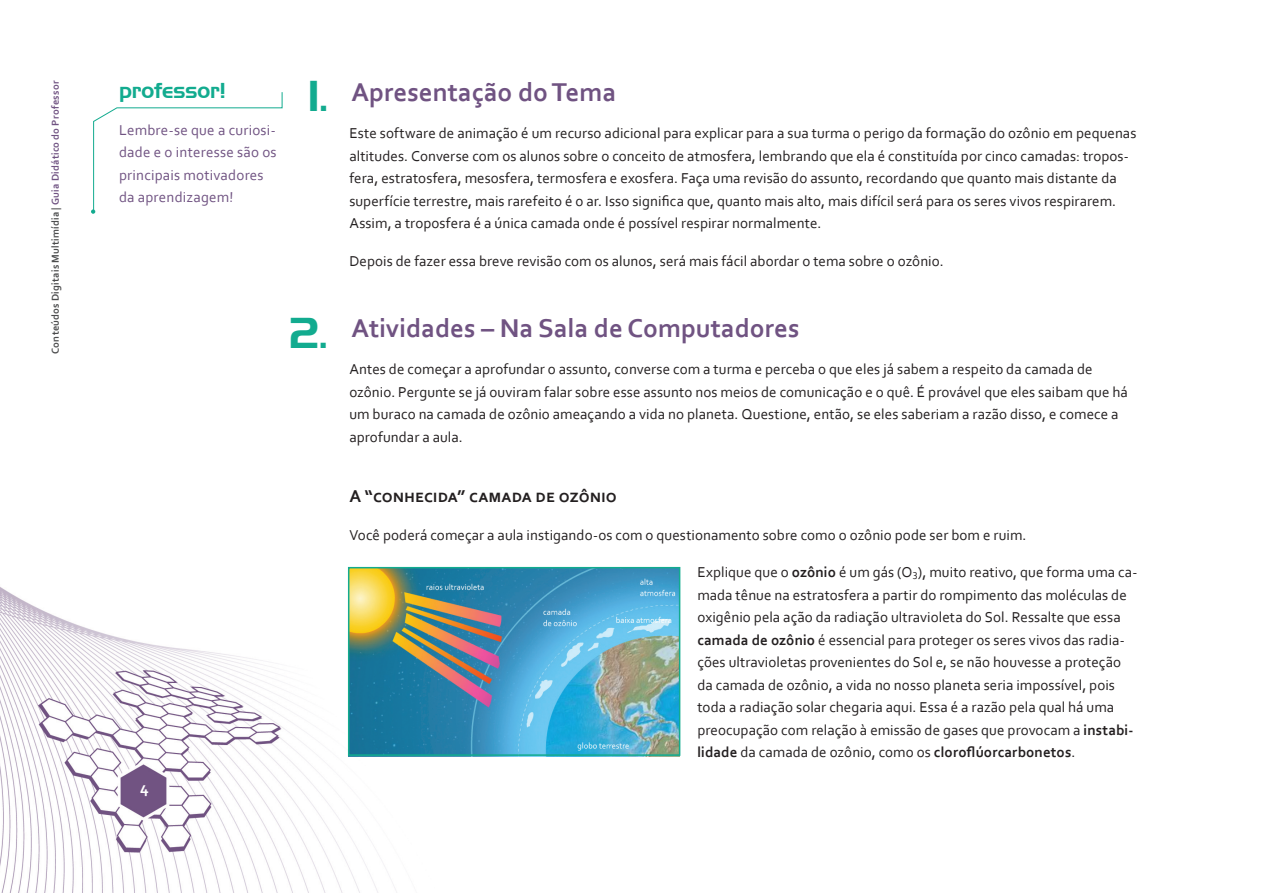
<style>
.page{position:relative;width:1263px;height:893px;background:#fff}
.page>*{position:absolute;margin:0;border:0;box-sizing:border-box;transform-origin:0 0}
.t1{font:42px "Handel Gothic BT";color:#12ab8f}
.t2{font:700 27px "Corbel";color:#705382}
.t3{font:21px "Handel Gothic BT";letter-spacing:-.005em;color:#12ab8f}
.t4{font:700 18px "Corbel";color:#231f20}
.t5{font:700 16.5px "Corbel";color:#fff}
.t6{font:15px/22.5px "Corbel";letter-spacing:.005em;color:#231f20}
.t7{font:15px/22.5px "Corbel";letter-spacing:.015em;color:#705382}
.t8{font:700 10.5px "Corbel";letter-spacing:.02em;color:#4b4c4d}
.s1{color:#705382}
.s2{font-weight:700}
.s3{font-size:10.5px}
</style>
<div class="page">
<img style="left:0;top:566px;width:437px;height:327px">
<svg style="left:91px;top:92px;width:192px;height:122px"></svg>
<img style="left:351px;top:570px;width:326px;height:183px">
<div style="left:348px;top:567px;width:332px;height:189px;border:2px solid #12ab8f"></div>
<p class="t8" style="left:49px;top:354px;width:275px;rotate:-90deg">Conteúdos Digitais Multimídia | <span class="s1">Guia Didático do Professor</span></p>
<h3 class="t3" style="left:119px;top:77px;width:108px">professor!</h3>
<p class="t7" style="left:119px;top:118px;width:159px">Lembre-se que a curiosi&shy;dade e o interesse são os principais motivadores da aprendizagem!</p>
<h1 class="t1" style="left:308px;top:71px;width:21px">1.</h1>
<h1 class="t1" style="left:290px;top:308px;width:39px">2.</h1>
<p class="t5" style="left:140px;top:777px;width:10px">4</p>
<h2 class="t2" style="left:351px;top:75px;width:266px">Apresentação do Tema</h2>
<p class="t6" style="left:349px;top:122px;width:788px">Este software de animação é um recurso adicional para explicar para a sua turma o perigo da formação do ozônio em pequenas altitudes. Converse com os alunos sobre o conceito de atmosfera, lembrando que ela é constituída por cinco camadas: tropos&shy;fera, estratosfera, mesosfera, termosfera e exosfera. Faça uma revisão do assunto, recordando que quanto mais distante da superfície terrestre, mais rarefeito é o ar. Isso significa que, quanto mais alto, mais difícil será para os seres vivos respirarem.<br>Assim, a troposfera é a única camada onde é possível respirar normalmente.</p>
<p class="t6" style="left:349px;top:249px;width:596px">Depois de fazer essa breve revisão com os alunos, será mais fácil abordar o tema sobre o ozônio.</p>
<h2 class="t2" style="left:351px;top:311px;width:450px">Atividades – Na Sala de Computadores</h2>
<p class="t6" style="left:349px;top:357px;width:780px">Antes de começar a aprofundar o assunto, converse com a turma e perceba o que eles já sabem a respeito da camada de ozônio. Pergunte se já ouviram falar sobre esse assunto nos meios de comunicação e o quê. É provável que eles saibam que há um buraco na camada de ozônio ameaçando a vida no planeta. Questione, então, se eles saberiam a razão disso, e comece a aprofundar a aula.</p>
<p class="t4" style="left:349px;top:485px;width:269px">A “conhecida” camada de ozônio</p>
<p class="t6" style="left:349px;top:523px;width:679px">Você poderá começar a aula instigando-os com o questionamento sobre como o ozônio pode ser bom e ruim.</p>
<p class="t6" style="left:697px;top:561px;width:441px">Explique que o <span class="s2">ozônio</span> é um gás (O<span class="s3">3</span>), muito reativo, que forma uma ca&shy;mada tênue na estratosfera a partir do rompimento das moléculas de oxigênio pela ação da radiação ultravioleta do Sol. Ressalte que essa <span class="s2">camada de ozônio</span> é essencial para proteger os seres vivos das radia&shy;ções ultravioletas provenientes do Sol e, se não houvesse a proteção da camada de ozônio, a vida no nosso planeta seria impossível, pois toda a radiação solar chegaria aqui. Essa é a razão pela qual há uma preocupação com relação à emissão de gases que provocam a <span class="s2">instabi&shy;lidade</span> da camada de ozônio, como os <span class="s2">cloroflúorcarbonetos</span>.</p>
</div>
